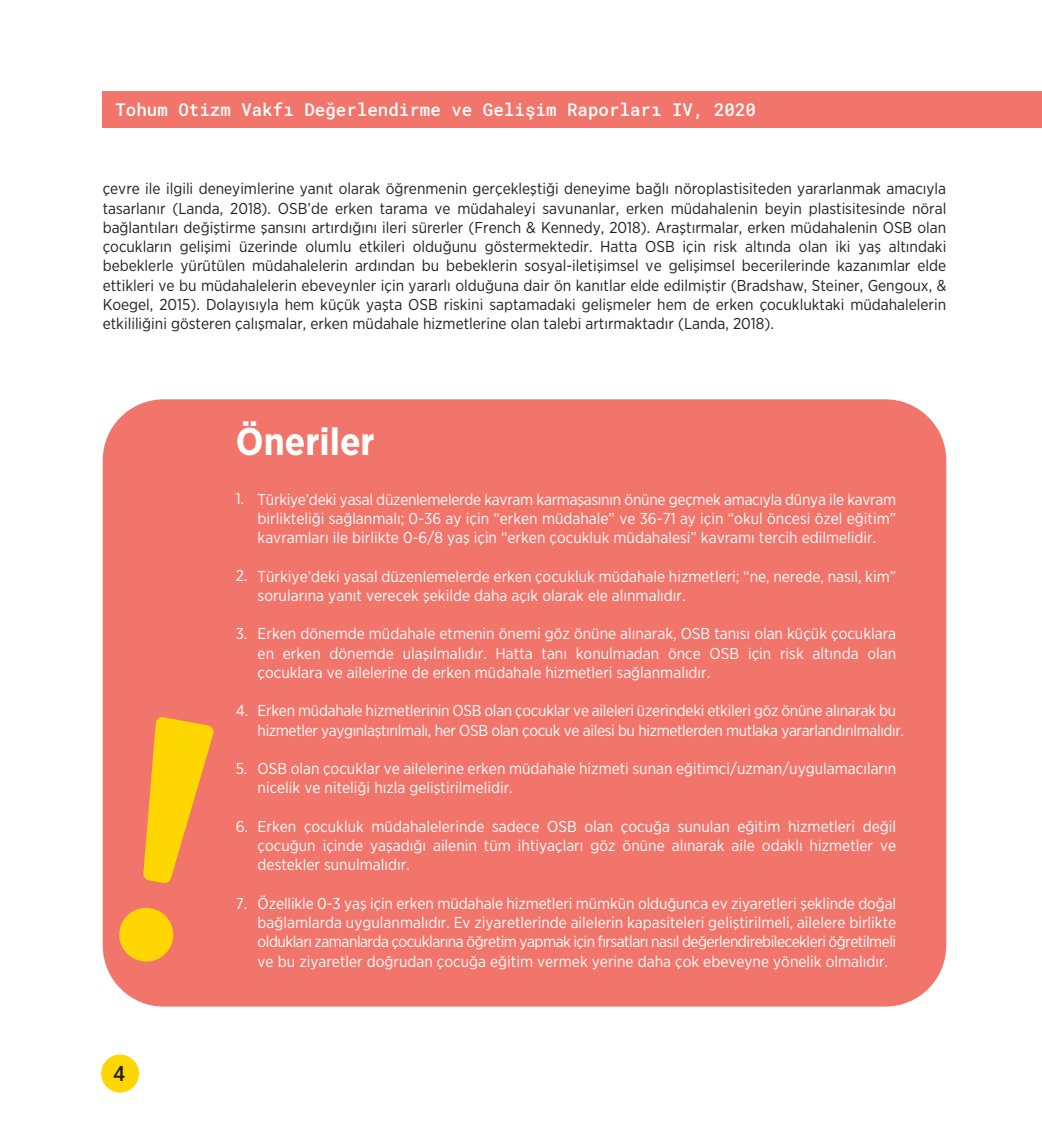
<style>
.page{position:relative;width:1042px;height:1141px;background:#fff}
.page>*{position:absolute;margin:0;border:0;box-sizing:border-box;transform-origin:0 0}
.t1{font:700 38.5px "Gotham Narrow";color:#fff}
.t2{font:500 21px "Roboto Mono";color:#231f20}
.t3{font:500 17.5px "Roboto Mono";color:#fff}
.t4{font:15.75px/19.2px "Gotham Narrow";color:#fff;text-align:justify}
.t5{font:15.75px/19.2px "Gotham Narrow";color:#231f20;text-align:justify}
.t6{font:15.75px/19.2px "Gotham Narrow";letter-spacing:-.025em;color:#fff}
</style>
<div class="page">
<div style="left:103px;top:399px;width:843px;height:608px;background:#f2756b;border-radius:61px"></div>
<svg style="left:119px;top:717px;width:95px;height:245px"></svg>
<div style="left:101px;top:1055px;width:38px;height:37px;background:#fed702;border-radius:50%"></div>
<div style="left:103px;top:91px;width:939px;height:36px;background:#f2756b"></div>
<p class="t3" style="left:115px;top:97px;width:642px">Tohum Otizm Vakfı Değerlendirme ve Gelişim Raporları IV, 2020</p>
<p class="t5" style="left:103px;top:179px;width:845px">çevre ile ilgili deneyimlerine yanıt olarak öğrenmenin gerçekleştiği deneyime bağlı nöroplastisiteden yararlanmak amacıyla tasarlanır (Landa, 2018). OSB’de erken tarama ve müdahaleyi savunanlar, erken müdahalenin beyin plastisitesinde nöral bağlantıları değiştirme şansını artırdığını ileri sürerler (French &amp; Kennedy, 2018). Araştırmalar, erken müdahalenin OSB olan çocukların gelişimi üzerinde olumlu etkileri olduğunu göstermektedir. Hatta OSB için risk altında olan iki yaş altındaki bebeklerle yürütülen müdahalelerin ardından bu bebeklerin sosyal-iletişimsel ve gelişimsel becerilerinde kazanımlar elde ettikleri ve bu müdahalelerin ebeveynler için yararlı olduğuna dair ön kanıtlar elde edilmiştir (Bradshaw, Steiner, Gengoux, &amp; Koegel, 2015). Dolayısıyla hem küçük yaşta OSB riskini saptamadaki gelişmeler hem de erken çocukluktaki müdahalelerin etkililiğini gösteren çalışmalar, erken müdahale hizmetlerine olan talebi artırmaktadır (Landa, 2018).</p>
<h1 class="t1" style="left:236px;top:417px;width:140px">Öneriler</h1>
<h2 class="t2" style="left:113px;top:1059px;width:14px">4</h2>
<p class="t4" style="left:236px;top:489px;width:10px">1.</p>
<p class="t4" style="left:236px;top:566px;width:13px">2.</p>
<p class="t4" style="left:236px;top:624px;width:13px">3.</p>
<p class="t4" style="left:236px;top:701px;width:14px">4.</p>
<p class="t4" style="left:236px;top:759px;width:13px">5.</p>
<p class="t4" style="left:236px;top:816px;width:14px">6.</p>
<p class="t4" style="left:236px;top:893px;width:13px">7.</p>
<p class="t4" style="left:258px;top:489px;width:640px">Türkiye’deki yasal düzenlemelerde kavram karmaşasının önüne geçmek amacıyla dünya ile kavram birlikteliği sağlanmalı; 0-36 ay için “erken müdahale” ve 36-71 ay için “okul öncesi özel eğitim” kavramları ile birlikte 0-6/8 yaş için “erken çocukluk müdahalesi” kavramı tercih edilmelidir.</p>
<p class="t4" style="left:258px;top:566px;width:640px">Türkiye’deki yasal düzenlemelerde erken çocukluk müdahale hizmetleri; “ne, nerede, nasıl, kim” sorularına yanıt verecek şekilde daha açık olarak ele alınmalıdır.</p>
<p class="t4" style="left:258px;top:624px;width:640px">Erken dönemde müdahale etmenin önemi göz önüne alınarak, OSB tanısı olan küçük çocuklara en erken dönemde ulaşılmalıdır. Hatta tanı konulmadan önce OSB için risk altında olan çocuklara ve ailelerine de erken müdahale hizmetleri sağlanmalıdır.</p>
<p class="t6" style="left:258px;top:701px;width:648px">Erken müdahale hizmetlerinin OSB olan çocuklar ve aileleri üzerindeki etkileri göz önüne alınarak bu hizmetler yaygınlaştırılmalı, her OSB olan çocuk ve ailesi bu hizmetlerden mutlaka yararlandırılmalıdır.</p>
<p class="t4" style="left:258px;top:759px;width:640px">OSB olan çocuklar ve ailelerine erken müdahale hizmeti sunan eğitimci/uzman/uygulamacıların nicelik ve niteliği hızla geliştirilmelidir.</p>
<p class="t4" style="left:258px;top:816px;width:640px">Erken çocukluk müdahalelerinde sadece OSB olan çocuğa sunulan eğitim hizmetleri değil çocuğun içinde yaşadığı ailenin tüm ihtiyaçları göz önüne alınarak aile odaklı hizmetler ve destekler sunulmalıdır.</p>
<p class="t4" style="left:258px;top:893px;width:640px">Özellikle 0-3 yaş için erken müdahale hizmetleri mümkün olduğunca ev ziyaretleri şeklinde doğal bağlamlarda uygulanmalıdır. Ev ziyaretlerinde ailelerin kapasiteleri geliştirilmeli, ailelere birlikte oldukları zamanlarda çocuklarına öğretim yapmak için fırsatları nasıl değerlendirebilecekleri öğretilmeli ve bu ziyaretler doğrudan çocuğa eğitim vermek yerine daha çok ebeveyne yönelik olmalıdır.</p>
</div>
